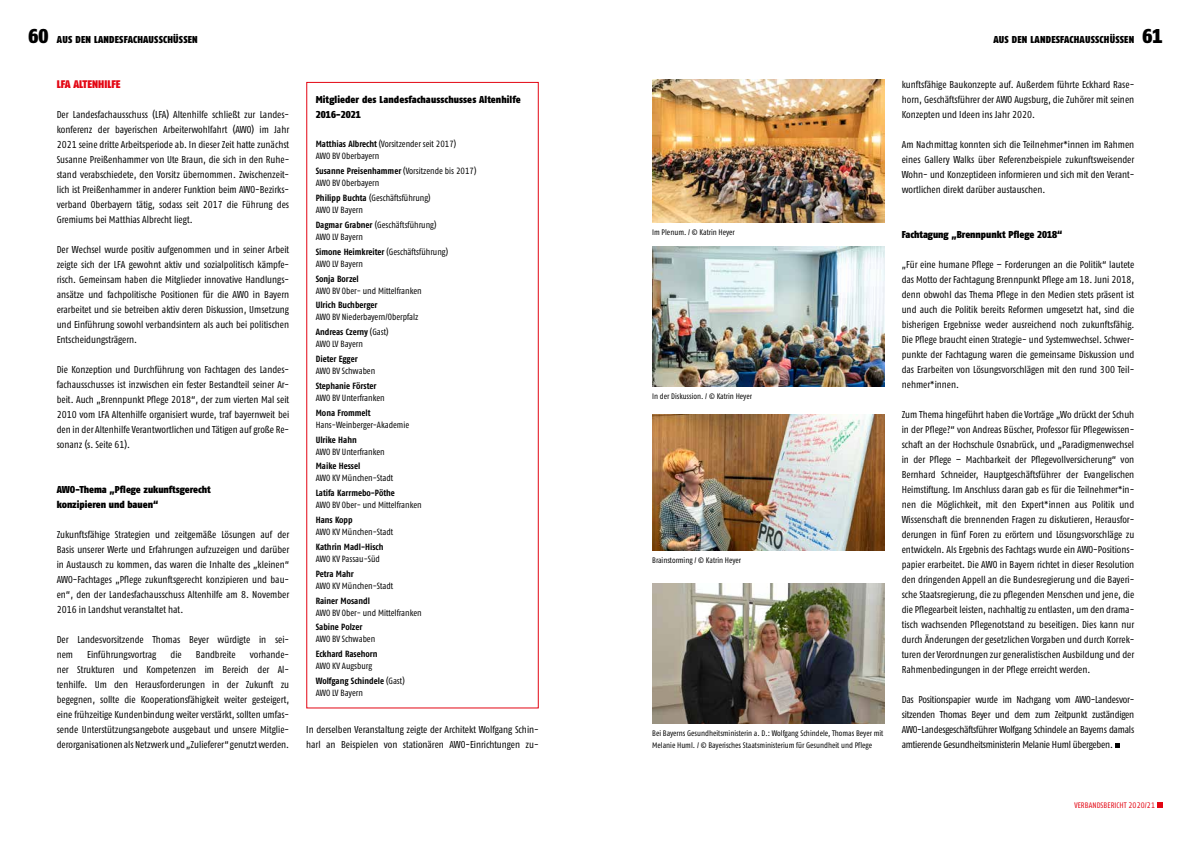
<style>
.page{position:relative;width:1191px;height:842px;background:#fff}
.page>*{position:absolute;margin:0;border:0;box-sizing:border-box;transform-origin:0 0}
.t1{font:20px "Fago Co Black Tf";color:#000}
.t2{font:900 11px "Fago Co Tf";color:#e30613}
.t3{font:10px/15px "Fago Co Regular Tf";color:#000;text-align:justify}
.t4{font:900 10px/15px "Fago Co Tf";color:#000}
.t5{font:10px "Fago Co Black Tf";letter-spacing:.02em;color:#000}
.t6{font:9px/14.8px "Fago Co Regular Tf";color:#000}
.t7{font:700 9px "Fago Co Tf";color:#000}
.t8{font:8px/12px "Fago Co Regular Tf";letter-spacing:-.005em;color:#000}
.t9{font:8px "Fago Co Regular Tf";letter-spacing:.01em;color:#e30613}
.s1{font-family:"Fago Co Tf";font-weight:700}
.s2{font-family:"Fago Co Regular Tf";font-weight:400}
</style>
<div class="page">
<svg style="left:1157px;top:802px;width:5px;height:6px"></svg>
<div style="left:306px;top:82px;width:233px;height:626px;border:1px solid #e30613"></div>
<img style="left:652px;top:584px;width:232px;height:140px">
<img style="left:652px;top:79px;width:232px;height:144px">
<img style="left:652px;top:247px;width:232px;height:140px">
<img style="left:652px;top:414px;width:232px;height:136px">
<svg style="left:1115px;top:743px;width:4px;height:5px"></svg>
<h1 class="t1" style="left:28px;top:23px;width:21px">60</h1>
<h1 class="t1" style="left:1142px;top:23px;width:21px">61</h1>
<p class="t5" style="left:57px;top:33px;width:142px">AUS DEN LANDESFACHAUSSCHÜSSEN</p>
<p class="t5" style="left:993px;top:33px;width:142px">AUS DEN LANDESFACHAUSSCHÜSSEN</p>
<p class="t2" style="left:57px;top:77px;width:65px">LFA ALTENHILFE</p>
<p class="t3" style="left:57px;top:106px;width:234px">Der Landesfachausschuss (LFA) Altenhilfe schließt zur Landes&shy;konferenz der bayerischen Arbeiterwohlfahrt (AWO) im Jahr 2021 seine dritte Arbeitsperiode ab. In dieser Zeit hatte zunächst Susanne Preißenhammer von Ute Braun, die sich in den Ruhe&shy;stand verabschiedete, den Vorsitz übernommen. Zwischenzeit&shy;lich ist Preißenhammer in anderer Funktion beim AWO-Bezirks&shy;verband Oberbayern tätig, sodass seit 2017 die Führung des Gremiums bei Matthias Albrecht liegt.</p>
<p class="t3" style="left:57px;top:241px;width:234px">Der Wechsel wurde positiv aufgenommen und in seiner Arbeit zeigte sich der LFA gewohnt aktiv und sozialpolitisch kämpfe&shy;risch. Gemeinsam haben die Mitglieder innovative Handlungs&shy;ansätze und fachpolitische Positionen für die AWO in Bayern erarbeitet und sie betreiben aktiv deren Diskussion, Umsetzung und Einführung sowohl verbandsintern als auch bei politischen Entscheidungsträgern.</p>
<p class="t3" style="left:57px;top:361px;width:234px">Die Konzeption und Durchführung von Fachtagen des Landes&shy;fachausschusses ist inzwischen ein fester Bestandteil seiner Ar&shy;beit. Auch „Brennpunkt Pflege 2018“, der zum vierten Mal seit 2010 vom LFA Altenhilfe organisiert wurde, traf bayernweit bei den in der Altenhilfe Verantwortlichen und Tätigen auf große Re&shy;sonanz (s. Seite 61).</p>
<p class="t4" style="left:57px;top:481px;width:156px">AWO-Thema „Pflege zukunftsgerecht konzipieren und bauen“</p>
<p class="t3" style="left:57px;top:526px;width:234px">Zukunftsfähige Strategien und zeitgemäße Lösungen auf der Basis unserer Werte und Erfahrungen aufzuzeigen und darüber in Austausch zu kommen, das waren die Inhalte des „kleinen“ AWO-Fachtages „Pflege zukunftsgerecht konzipieren und bau&shy;en“, den der Landesfachausschuss Altenhilfe am 8. November 2016 in Landshut veranstaltet hat.</p>
<p class="t3" style="left:57px;top:631px;width:234px">Der Landesvorsitzende Thomas Beyer würdigte in sei&shy;nem</p>
<p class="t3" style="left:87px;top:646px;width:71px">Einführungsvortrag</p>
<p class="t3" style="left:170px;top:646px;width:13px">die</p>
<p class="t3" style="left:196px;top:646px;width:41px">Bandbreite</p>
<p class="t3" style="left:57px;top:646px;width:234px;text-indent:193px">vorhande&shy;ner Strukturen und Kompetenzen im Bereich der Al&shy;tenhilfe. Um den Herausforderungen in der Zukunft zu begegnen, sollte die Kooperationsfähigkeit weiter gesteigert, eine frühzeitige Kundenbindung weiter verstärkt, sollten umfas&shy;sende Unterstützungsangebote ausgebaut und unsere Mitglie&shy;derorganisationen als Netzwerk und „Zulieferer“ genutzt werden.</p>
<p class="t4" style="left:316px;top:91px;width:206px">Mitglieder des Landesfachausschusses Altenhilfe<br>2016-2021</p>
<p class="t6" style="left:316px;top:138px;width:142px;line-height:12px"><span class="s1">Matthias Albrecht</span> (Vorsitzender seit 2017)<br>AWO BV Oberbayern</p>
<p class="t7" style="left:316px;top:166px;width:162px">Susanne Preisenhammer <span class="s2">(Vorsitzende bis 2017)</span></p>
<p class="t6" style="left:316px;top:176px;width:116px">AWO BV Oberbayern<br><span class="s1">Philipp Buchta</span> (Geschäftsführung)</p>
<p class="t6" style="left:316px;top:202px;width:122px">AWO LV Bayern<br><span class="s1">Dagmar Grabner</span> (Geschäftsführung)</p>
<p class="t6" style="left:316px;top:229px;width:134px">AWO LV Bayern<br><span class="s1">Simone Heimkreiter</span> (Geschäftsführung)</p>
<p class="t6" style="left:316px;top:256px;width:49px">AWO LV Bayern</p>
<p class="t7" style="left:316px;top:273px;width:45px">Sonja Borzel</p>
<p class="t6" style="left:316px;top:283px;width:107px">AWO BV Ober- und Mittelfranken</p>
<p class="t7" style="left:316px;top:300px;width:63px">Ulrich Buchberger</p>
<p class="t6" style="left:316px;top:310px;width:104px">AWO BV Niederbayern/Oberpfalz</p>
<p class="t7" style="left:316px;top:327px;width:74px">Andreas Czerny <span class="s2">(Gast)</span></p>
<p class="t6" style="left:316px;top:337px;width:49px">AWO LV Bayern</p>
<p class="t7" style="left:316px;top:354px;width:43px">Dieter Egger</p>
<p class="t6" style="left:316px;top:363px;width:61px">AWO BV Schwaben</p>
<p class="t7" style="left:316px;top:380px;width:62px">Stephanie Förster</p>
<p class="t6" style="left:316px;top:390px;width:70px">AWO BV Unterfranken</p>
<p class="t7" style="left:316px;top:407px;width:56px">Mona Frommelt</p>
<p class="t6" style="left:316px;top:417px;width:95px">Hans-Weinberger-Akademie</p>
<p class="t7" style="left:316px;top:434px;width:43px">Ulrike Hahn</p>
<p class="t6" style="left:316px;top:444px;width:70px">AWO BV Unterfranken</p>
<p class="t7" style="left:316px;top:461px;width:46px">Maike Hessel</p>
<p class="t6" style="left:316px;top:471px;width:79px">AWO KV München-Stadt</p>
<p class="t7" style="left:316px;top:488px;width:81px">Latifa Karrmebo-Pöthe</p>
<p class="t6" style="left:316px;top:498px;width:107px">AWO BV Ober- und Mittelfranken</p>
<p class="t7" style="left:316px;top:515px;width:38px">Hans Kopp</p>
<p class="t6" style="left:316px;top:524px;width:79px">AWO KV München-Stadt</p>
<p class="t7" style="left:316px;top:541px;width:69px">Kathrin Madl-Hisch</p>
<p class="t6" style="left:316px;top:551px;width:66px">AWO KV Passau-Süd</p>
<p class="t7" style="left:316px;top:568px;width:40px">Petra Mahr</p>
<p class="t6" style="left:316px;top:578px;width:79px">AWO KV München-Stadt</p>
<p class="t7" style="left:316px;top:595px;width:56px">Rainer Mosandl</p>
<p class="t6" style="left:316px;top:605px;width:107px">AWO BV Ober- und Mittelfranken</p>
<p class="t7" style="left:316px;top:622px;width:48px">Sabine Polzer</p>
<p class="t6" style="left:316px;top:632px;width:61px">AWO BV Schwaben</p>
<p class="t7" style="left:316px;top:649px;width:63px">Eckhard Rasehorn</p>
<p class="t6" style="left:316px;top:658px;width:58px">AWO KV Augsburg</p>
<p class="t7" style="left:316px;top:676px;width:90px">Wolfgang Schindele <span class="s2">(Gast)</span></p>
<p class="t6" style="left:316px;top:685px;width:49px">AWO LV Bayern</p>
<p class="t3" style="left:306px;top:721px;width:234px">In derselben Veranstaltung zeigte der Architekt Wolfgang Schin&shy;harl an Beispielen von stationären AWO-Einrichtungen zu-</p>
<p class="t8" style="left:652px;top:226px;width:84px">Im Plenum. / © Katrin Heyer</p>
<p class="t8" style="left:652px;top:390px;width:101px">In der Diskussion. / © Katrin Heyer</p>
<p class="t8" style="left:652px;top:554px;width:90px">Brainstorming / © Katrin Heyer</p>
<p class="t8" style="left:652px;top:727px;width:233px">Bei Bayerns Gesundheitsministerin a. D.: Wolfgang Schindele, Thomas Beyer mit<br>Melanie Huml. / © Bayerisches Staatsministerium für Gesundheit und Pflege</p>
<p class="t3" style="left:901px;top:76px;width:234px">kunftsfähige Baukonzepte auf. Außerdem führte Eckhard Rase&shy;horn, Geschäftsführer der AWO Augsburg, die Zuhörer mit seinen Konzepten und Ideen ins Jahr 2020.</p>
<p class="t3" style="left:901px;top:136px;width:234px">Am Nachmittag konnten sich die Teilnehmer*innen im Rahmen eines Gallery Walks über Referenzbeispiele zukunftsweisender Wohn- und Konzeptideen informieren und sich mit den Verant&shy;wortlichen direkt darüber austauschen.</p>
<p class="t4" style="left:901px;top:226px;width:162px">Fachtagung „Brennpunkt Pflege 2018“</p>
<p class="t3" style="left:901px;top:256px;width:234px">„Für eine humane Pflege – Forderungen an die Politik“ lautete das Motto der Fachtagung Brennpunkt Pflege am 18. Juni 2018, denn obwohl das Thema Pflege in den Medien stets präsent ist und auch die Politik bereits Reformen umgesetzt hat, sind die bisherigen Ergebnisse weder ausreichend noch zukunftsfähig.<br>Die Pflege braucht einen Strategie- und Systemwechsel. Schwer&shy;punkte der Fachtagung waren die gemeinsame Diskussion und das Erarbeiten von Lösungsvorschlägen mit den rund 300 Teil&shy;nehmer*innen.</p>
<p class="t3" style="left:901px;top:406px;width:234px">Zum Thema hingeführt haben die Vorträge „Wo drückt der Schuh in der Pflege?“ von Andreas Büscher, Professor für Pflegewissen&shy;schaft an der Hochschule Osnabrück, und „Paradigmenwechsel in der Pflege – Machbarkeit der Pflegevollversicherung“ von Bernhard Schneider, Hauptgeschäftsführer der Evangelischen Heimstiftung. Im Anschluss daran gab es für die Teilnehmer*in&shy;nen die Möglichkeit, mit den Expert*innen aus Politik und Wissenschaft die brennenden Fragen zu diskutieren, Herausfor&shy;derungen in fünf Foren zu erörtern und Lösungsvorschläge zu entwickeln. Als Ergebnis des Fachtags wurde ein AWO-Positions&shy;papier erarbeitet. Die AWO in Bayern richtet in dieser Resolution den dringenden Appell an die Bundesregierung und die Bayeri&shy;sche Staatsregierung, die zu pflegenden Menschen und jene, die die Pflegearbeit leisten, nachhaltig zu entlasten, um den drama&shy;tisch wachsenden Pflegenotstand zu beseitigen. Dies kann nur durch Änderungen der gesetzlichen Vorgaben und durch Korrek&shy;turen der Verordnungen zur generalistischen Ausbildung und der Rahmenbedingungen in der Pflege erreicht werden.</p>
<p class="t3" style="left:901px;top:691px;width:234px">Das Positionspapier wurde im Nachgang vom AWO-Landesvor&shy;sitzenden Thomas Beyer und dem zum Zeitpunkt zuständigen AWO-Landesgeschäftsführer Wolfgang Schindele an Bayerns damals amtierende Gesundheitsministerin Melanie Huml übergeben.</p>
<p class="t9" style="left:1074px;top:800px;width:82px">VERBANDSBERICHT 2020/21</p>
</div>
